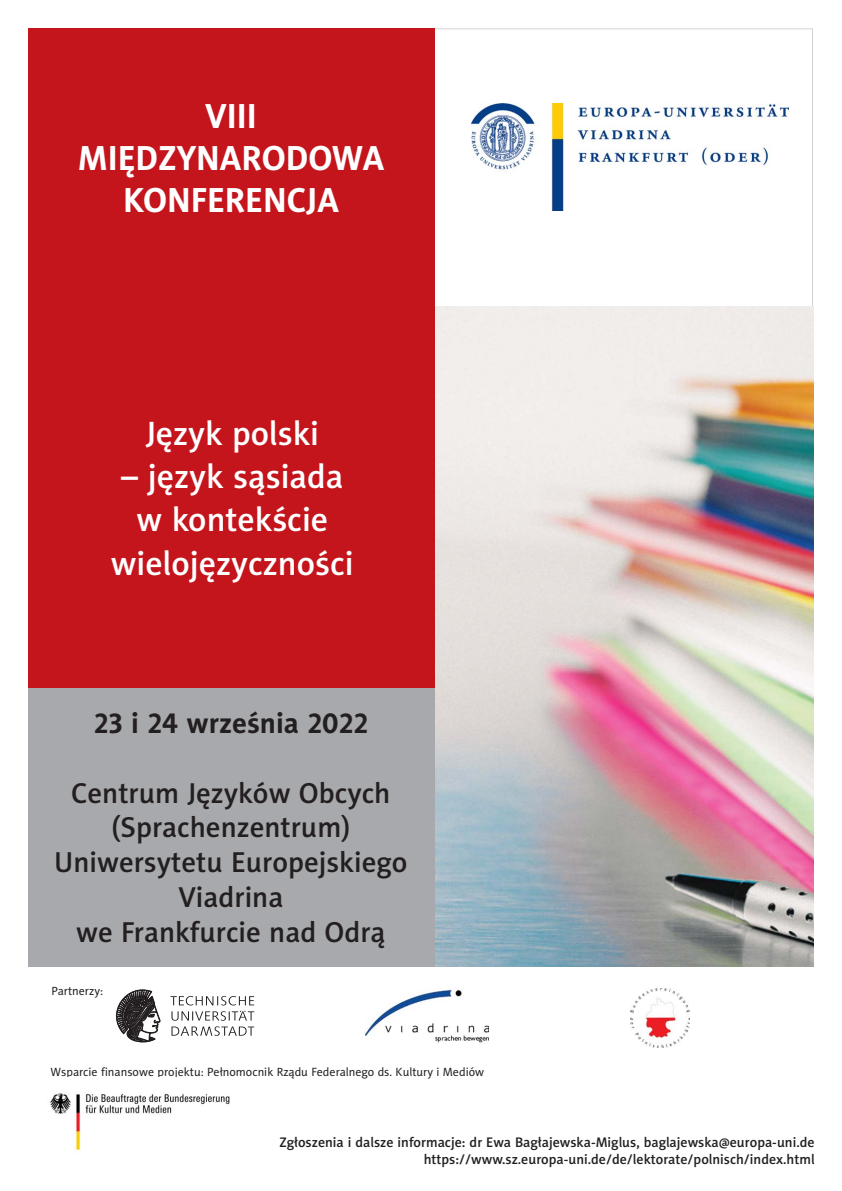
<style>
.page{position:relative;width:842px;height:1191px;background:#fff}
.page>*{position:absolute;margin:0;border:0;box-sizing:border-box;transform-origin:0 0}
.t1{font:700 35px/42px "Naomi Sans EFN";color:#fff;text-align:center}
.t2{font:34px/43px "Naomi Sans EFN Medium";color:#fff;text-align:center}
.t3{font:29px/34.8px "Naomi Sans EFN Medium";color:#231f20;text-align:center}
.t4{font:700 29px "Naomi Sans EFN";color:#231f20}
.t5{font:14px/16.8px "Naomi Sans EFN Medium";color:#231f20;text-align:right}
.t6{font:12px "Naomi Sans EFN";color:#231f20}
</style>
<div class="page">
<img style="left:472px;top:103px;width:317px;height:108px">
<img style="left:435px;top:307px;width:379px;height:660px">
<div style="left:28px;top:28px;width:407px;height:662px;background:#c4151c"></div>
<div style="left:28px;top:688px;width:407px;height:279px;background:#a8a9ac"></div>
<img style="left:49px;top:1093px;width:181px;height:58px">
<img style="left:631px;top:989px;width:59px;height:58px">
<img style="left:366px;top:989px;width:123px;height:54px">
<svg style="left:116px;top:989px;width:44px;height:53px"></svg>
<svg style="left:170px;top:996px;width:84px;height:40px"></svg>
<h1 class="t1" style="left:78px;top:98px;width:308px">VIII<br>MIĘDZYNARODOWA<br>KONFERENCJA</h1>
<h2 class="t2" style="left:146px;top:415px;width:175px">Język polski</h2>
<h2 class="t2" style="left:111px;top:458px;width:245px">– język sąsiada w kontekście wielojęzyczności</h2>
<h3 class="t4" style="left:94px;top:712px;width:276px">23 i 24 września 2022</h3>
<h3 class="t3" style="left:54px;top:778px;width:355px">Centrum Języków Obcych (Sprachenzentrum)<br>Uniwersytetu Europejskiego<br>Viadrina<br>we Frankfurcie nad Odrą</h3>
<p class="t6" style="left:51px;top:986px;width:53px">Partnerzy:</p>
<p class="t6" style="left:50px;top:1066px;width:435px">Wsparcie finansowe projektu: Pełnomocnik Rządu Federalnego ds. Kultury i Mediów</p>
<p class="t5" style="left:279px;top:1135px;width:537px">Zgłoszenia i dalsze informacje: dr Ewa Bagłajewska-Miglus, baglajewska@europa-uni.de https://www.sz.europa-uni.de/de/lektorate/polnisch/index.html</p>
</div>
